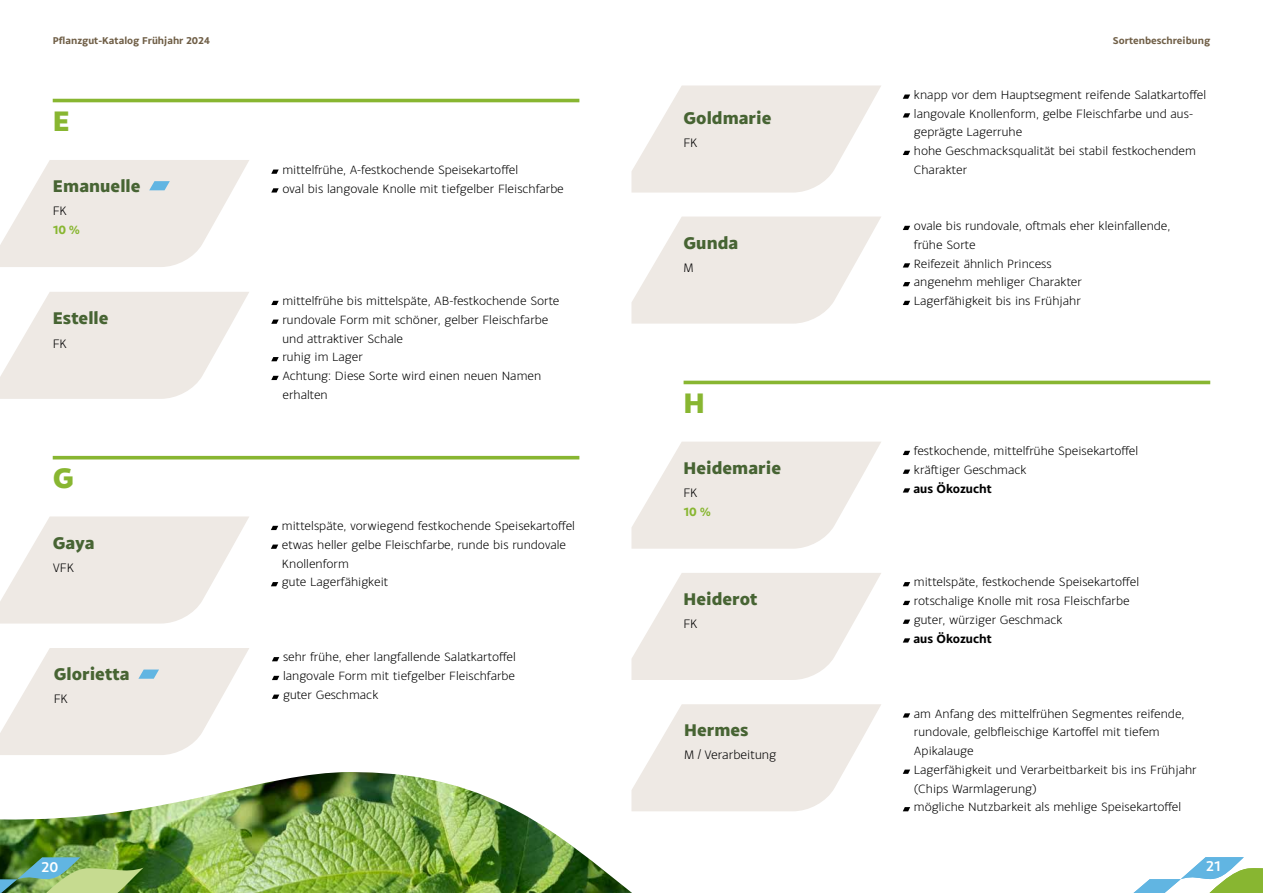
<style>
.page{position:relative;width:1263px;height:893px;background:#fff}
.page>*{position:absolute;margin:0;border:0;box-sizing:border-box;transform-origin:0 0}
.t1{font:800 30px "Monsal Gothic";color:#88b631}
.t2{font:800 18px "Monsal Gothic";color:#476433}
.t3{font:500 15px "Monsal Gothic";color:#fff}
.t4{font:300 13.05px "Monsal Gothic";letter-spacing:-.01em;color:#000}
.t5{font:300 12.75px/18.8px "Monsal Gothic";color:#000}
.t6{font:700 12.75px "Monsal Gothic";color:#000}
.t7{font:700 12.75px "Monsal Gothic";color:#88b631}
.t8{font:700 10.5px "Monsal Gothic";color:#705f47}
</style>
<div class="page">
<svg style="left:631px;top:85px;width:250px;height:108px"></svg>
<svg style="left:631px;top:217px;width:250px;height:107px"></svg>
<svg style="left:631px;top:442px;width:250px;height:107px"></svg>
<svg style="left:631px;top:573px;width:250px;height:107px"></svg>
<svg style="left:632px;top:704px;width:249px;height:107px"></svg>
<svg style="left:0;top:292px;width:249px;height:107px"></svg>
<svg style="left:0;top:516px;width:249px;height:108px"></svg>
<svg style="left:271px;top:170px;width:8px;height:4px"></svg>
<svg style="left:271px;top:188px;width:8px;height:5px"></svg>
<svg style="left:271px;top:301px;width:8px;height:4px"></svg>
<svg style="left:271px;top:320px;width:8px;height:4px"></svg>
<svg style="left:271px;top:357px;width:8px;height:4px"></svg>
<svg style="left:271px;top:376px;width:8px;height:4px"></svg>
<svg style="left:271px;top:526px;width:7px;height:4px"></svg>
<svg style="left:271px;top:545px;width:7px;height:4px"></svg>
<svg style="left:271px;top:582px;width:7px;height:4px"></svg>
<svg style="left:272px;top:657px;width:7px;height:4px"></svg>
<svg style="left:272px;top:676px;width:7px;height:4px"></svg>
<svg style="left:272px;top:695px;width:7px;height:4px"></svg>
<svg style="left:0;top:160px;width:249px;height:107px"></svg>
<svg style="left:0;top:648px;width:249px;height:107px"></svg>
<svg style="left:903px;top:95px;width:7px;height:4px"></svg>
<svg style="left:903px;top:113px;width:7px;height:5px"></svg>
<svg style="left:903px;top:151px;width:7px;height:4px"></svg>
<svg style="left:903px;top:226px;width:7px;height:4px"></svg>
<svg style="left:903px;top:263px;width:7px;height:5px"></svg>
<svg style="left:903px;top:282px;width:7px;height:4px"></svg>
<svg style="left:903px;top:301px;width:7px;height:4px"></svg>
<svg style="left:903px;top:451px;width:7px;height:4px"></svg>
<svg style="left:903px;top:470px;width:7px;height:4px"></svg>
<svg style="left:903px;top:488px;width:7px;height:5px"></svg>
<svg style="left:903px;top:582px;width:7px;height:4px"></svg>
<svg style="left:903px;top:601px;width:7px;height:4px"></svg>
<svg style="left:903px;top:620px;width:7px;height:4px"></svg>
<svg style="left:903px;top:638px;width:7px;height:5px"></svg>
<hr style="left:53px;top:99px;width:526px;height:3px;background:#88b631">
<hr style="left:53px;top:456px;width:526px;height:3px;background:#88b631">
<hr style="left:684px;top:381px;width:526px;height:3px;background:#88b631">
<svg style="left:1133px;top:857px;width:130px;height:36px"></svg>
<img style="left:0;top:772px;width:632px;height:121px">
<svg style="left:0;top:857px;width:144px;height:36px;background:#7ca86e"></svg>
<svg style="left:903px;top:713px;width:7px;height:5px"></svg>
<svg style="left:903px;top:770px;width:7px;height:4px"></svg>
<svg style="left:903px;top:807px;width:7px;height:4px"></svg>
<p class="t8" style="left:53px;top:34px;width:159px">Pflanzgut-Katalog Frühjahr 2024</p>
<p class="t8" style="left:1113px;top:34px;width:99px">Sortenbeschreibung</p>
<h1 class="t1" style="left:53px;top:101px;width:18px">E</h1>
<h2 class="t2" style="left:53px;top:174px;width:89px">Emanuelle</h2>
<p class="t4" style="left:53px;top:203px;width:16px">FK</p>
<p class="t7" style="left:53px;top:221px;width:29px">10 %</p>
<h2 class="t2" style="left:53px;top:306px;width:57px">Estelle</h2>
<p class="t4" style="left:53px;top:335px;width:16px">FK</p>
<h1 class="t1" style="left:53px;top:458px;width:23px">G</h1>
<h2 class="t2" style="left:53px;top:530px;width:43px">Gaya</h2>
<p class="t4" style="left:53px;top:559px;width:23px">VFK</p>
<h2 class="t2" style="left:54px;top:662px;width:77px">Glorietta</h2>
<p class="t4" style="left:54px;top:691px;width:16px">FK</p>
<p class="t3" style="left:41px;top:857px;width:18px">20</p>
<p class="t5" style="left:282px;top:160px;width:283px">mittelfrühe, A-festkochende Speisekartoffel<br>oval bis langovale Knolle mit tiefgelber Fleischfarbe</p>
<p class="t5" style="left:282px;top:291px;width:279px">mittelfrühe bis mittelspäte, AB-festkochende Sorte rundovale Form mit schöner, gelber Fleischfarbe und attraktiver Schale<br>ruhig im Lager<br>Achtung: Diese Sorte wird einen neuen Namen erhalten</p>
<p class="t5" style="left:282px;top:516px;width:295px">mittelspäte, vorwiegend festkochende Speisekartoffel etwas heller gelbe Fleischfarbe, runde bis rundovale Knollenform<br>gute Lagerfähigkeit</p>
<p class="t5" style="left:283px;top:647px;width:234px;text-align:justify">sehr frühe, eher langfallende Salatkartoffel langovale Form mit tiefgelber Fleischfarbe guter Geschmack</p>
<h2 class="t2" style="left:684px;top:106px;width:89px">Goldmarie</h2>
<p class="t4" style="left:684px;top:135px;width:16px">FK</p>
<h2 class="t2" style="left:684px;top:231px;width:56px">Gunda</h2>
<p class="t4" style="left:684px;top:260px;width:12px">M</p>
<h1 class="t1" style="left:684px;top:383px;width:23px">H</h1>
<h2 class="t2" style="left:684px;top:456px;width:99px">Heidemarie</h2>
<p class="t4" style="left:684px;top:484px;width:16px">FK</p>
<p class="t7" style="left:684px;top:503px;width:29px">10 %</p>
<h2 class="t2" style="left:684px;top:587px;width:75px">Heiderot</h2>
<p class="t4" style="left:684px;top:616px;width:16px">FK</p>
<h2 class="t2" style="left:684px;top:718px;width:66px">Hermes</h2>
<p class="t4" style="left:684px;top:746px;width:94px">M / Verarbeitung</p>
<p class="t5" style="left:914px;top:85px;width:294px">knapp vor dem Hauptsegment reifende Salatkartoffel langovale Knollenform, gelbe Fleischfarbe und aus&shy;geprägte Lagerruhe<br>hohe Geschmacksqualität bei stabil festkochendem Charakter</p>
<p class="t5" style="left:914px;top:216px;width:258px">ovale bis rundovale, oftmals eher kleinfallende, frühe Sorte<br>Reifezeit ähnlich Princess<br>angenehm mehliger Charakter<br>Lagerfähigkeit bis ins Frühjahr</p>
<p class="t5" style="left:914px;top:441px;width:226px">festkochende, mittelfrühe Speisekartoffel kräftiger Geschmack</p>
<p class="t6" style="left:913px;top:480px;width:80px">aus Ökozucht</p>
<p class="t5" style="left:914px;top:572px;width:227px">mittelspäte, festkochende Speisekartoffel rotschalige Knolle mit rosa Fleischfarbe guter, würziger Geschmack</p>
<p class="t6" style="left:913px;top:630px;width:80px">aus Ökozucht</p>
<p class="t5" style="left:914px;top:703px;width:284px">am Anfang des mittelfrühen Segmentes reifende, rundovale, gelbfleischige Kartoffel mit tiefem Apikalauge<br>Lagerfähigkeit und Verarbeitbarkeit bis ins Frühjahr (Chips Warmlagerung)<br>mögliche Nutzbarkeit als mehlige Speisekartoffel</p>
<p class="t3" style="left:1206px;top:857px;width:16px">21</p>
</div>
